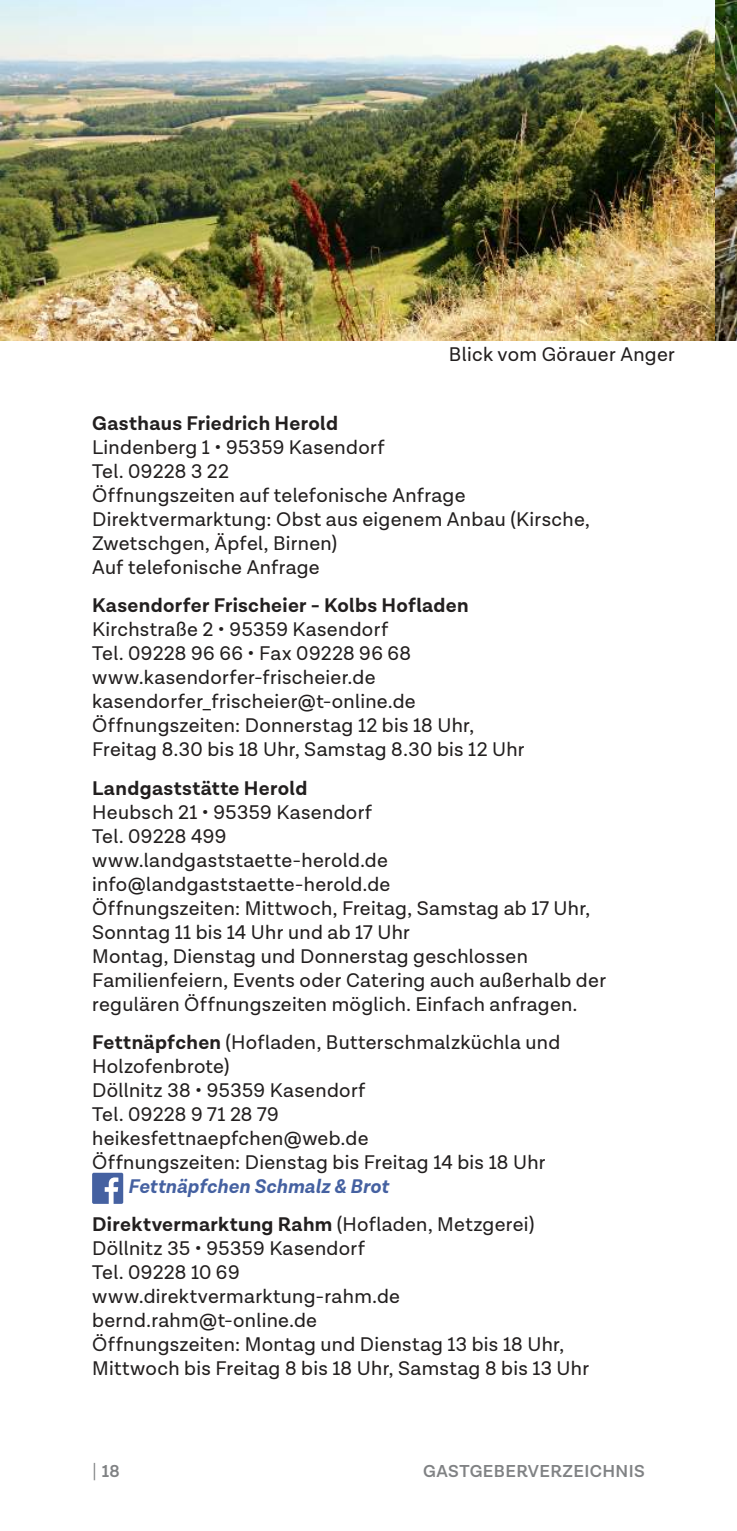
<style>
.page{position:relative;width:737px;height:1531px;background:#fff}
.page>*{position:absolute;margin:0;border:0;box-sizing:border-box;transform-origin:0 0}
.t1{font:20px/24px "Lota Grotesque";letter-spacing:.015em;color:#221f1f}
.t2{font:700 20px "Lota Grotesque";letter-spacing:.015em;color:#221f1f}
.t3{font:italic 700 20px/38.2px "Lota Grotesque";letter-spacing:.01em;color:#4561a1}
.t4{font:600 17.5px "Lota Grotesque";letter-spacing:.02em;color:#808284}
.s1{font-weight:700}
.s2{font-style:normal;color:#221f1f}
.s3{font-weight:400;font-style:normal;color:#221f1f}
.s4{font-weight:300;font-size:20px}
</style>
<div class="page">
<svg style="left:92px;top:1173px;width:31px;height:31px"></svg>
<img style="left:0;top:0;width:737px;height:340px">
<p class="t1" style="left:449px;top:343px;width:228px">Blick vom Görauer Anger</p>
<p class="t2" style="left:92px;top:412px;width:247px">Gasthaus Friedrich Herold</p>
<p class="t1" style="left:92px;top:436px;width:499px">Lindenberg 1 • 95359 Kasendorf<br>Tel. 09228 3 22<br>Öffnungszeiten auf telefonische Anfrage<br>Direktvermarktung: Obst aus eigenem Anbau (Kirsche,<br>Zwetschgen, Äpfel, Birnen)<br>Auf telefonische Anfrage</p>
<p class="t2" style="left:92px;top:595px;width:378px">Kasendorfer Frischeier - Kolbs Hofladen</p>
<p class="t1" style="left:92px;top:618px;width:434px">Kirchstraße 2 • 95359 Kasendorf<br>Tel. 09228 96 66 • Fax 09228 96 68 www.kasendorfer-frischeier.de kasendorfer_frischeier@t-online.de Öffnungszeiten: Donnerstag 12 bis 18 Uhr, Freitag 8.30 bis 18 Uhr, Samstag 8.30 bis 12 Uhr</p>
<p class="t2" style="left:92px;top:777px;width:217px">Landgaststätte Herold</p>
<p class="t1" style="left:92px;top:800px;width:515px">Heubsch 21 • 95359 Kasendorf<br>Tel. 09228 499<br>www.landgaststaette-herold.de info@landgaststaette-herold.de<br>Öffnungszeiten: Mittwoch, Freitag, Samstag ab 17 Uhr, Sonntag 11 bis 14 Uhr und ab 17 Uhr<br>Montag, Dienstag und Donnerstag geschlossen Familienfeiern, Events oder Catering auch außerhalb der regulären Öffnungszeiten möglich. Einfach anfragen.</p>
<p class="t1" style="left:92px;top:1030px;width:470px"><span class="s1">Fettnäpfchen</span> (Hofladen, Butterschmalzküchla und Holzofenbrote)<br>Döllnitz 38 • 95359 Kasendorf<br>Tel. 09228 9 71 28 79<br>heikesfettnaepfchen@web.de<br>Öffnungszeiten: Dienstag bis Freitag 14 bis 18 Uhr</p>
<p class="t3" style="left:92px;top:1169px;width:444px;text-indent:36px">Fettnäpfchen Schmalz &amp; Brot<br><span class="s2">Direktvermarktung Rahm</span> <span class="s3">(Hofladen, Metzgerei)</span></p>
<p class="t1" style="left:92px;top:1237px;width:498px">Döllnitz 35 • 95359 Kasendorf<br>Tel. 09228 10 69<br>www.direktvermarktung-rahm.de bernd.rahm@t-online.de<br>Öffnungszeiten: Montag und Dienstag 13 bis 18 Uhr, Mittwoch bis Freitag 8 bis 18 Uhr, Samstag 8 bis 13 Uhr</p>
<p class="t4" style="left:92px;top:1461px;width:29px"><span class="s4">|</span> 18</p>
<p class="t4" style="left:423px;top:1461px;width:223px">GASTGEBERVERZEICHNIS</p>
</div>
